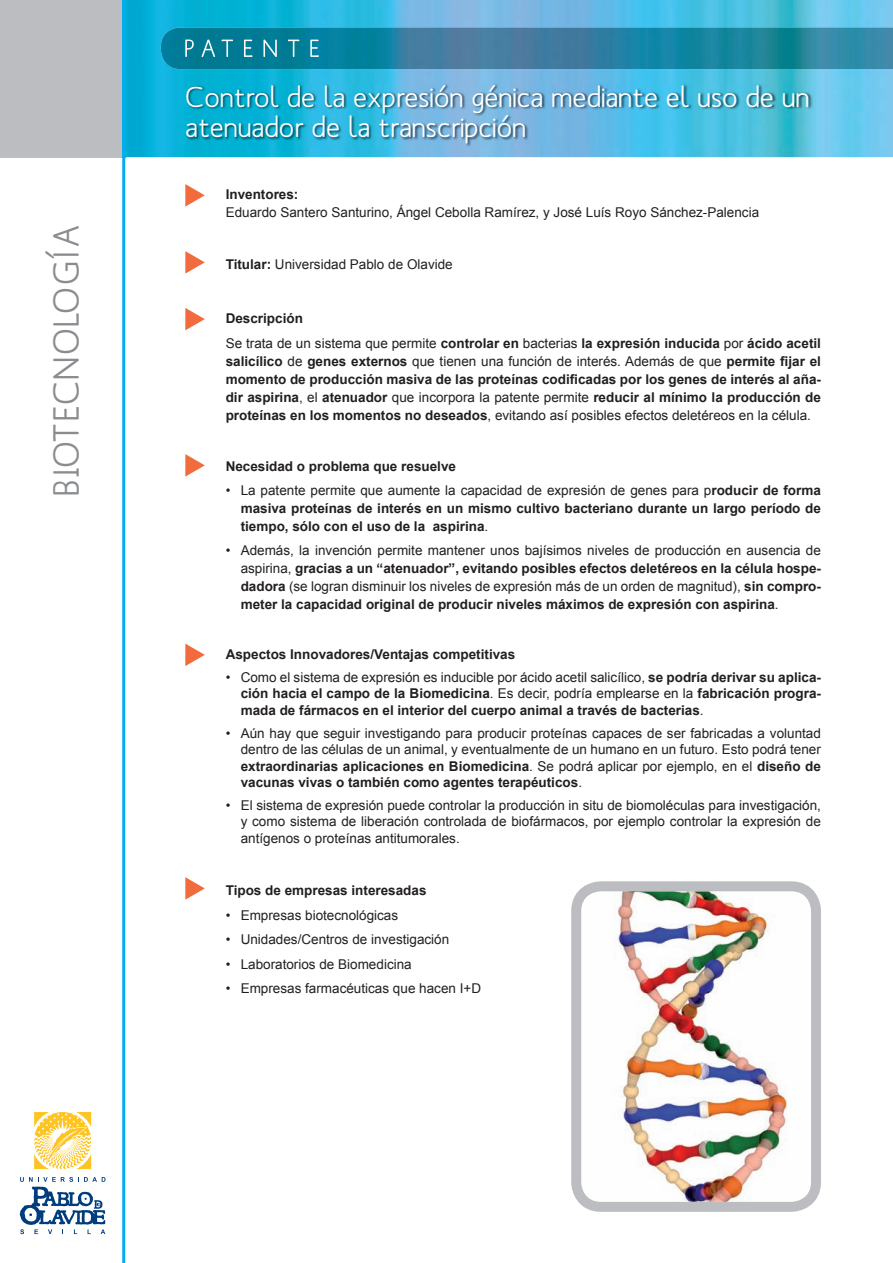
<style>
.page{position:relative;width:893px;height:1263px;background:#fff}
.page>*{position:absolute;margin:0;border:0;box-sizing:border-box;transform-origin:0 0}
.t1{font:500 36px "Mank Sans";letter-spacing:.04em;color:#8a8c8f}
.t2{font:500 28.5px/30px "Mank Sans";color:#fff}
.t3{font:700 13.5px/18px "Arial";color:#231f20;text-align:justify}
.t4{font:13.5px/16.5px "Arial";color:#231f20;text-align:justify}
.s1{font-weight:700}
.s2{font-weight:400}
</style>
<div class="page">
<div style="left:0;top:0;width:126px;height:157px;background:#bcbdc0"></div>
<img style="left:125px;top:0;width:768px;height:157px">
<hr style="left:122px;top:0;width:3px;height:1263px;background:#00aeef">
<img style="left:161px;top:27px;width:732px;height:42px">
<svg style="left:185px;top:40px;width:134px;height:17px;background:#2a91a6"></svg>
<svg style="left:20px;top:1177px;width:86px;height:57px"></svg>
<svg style="left:34px;top:1112px;width:57px;height:57px"></svg>
<svg style="left:185px;top:308px;width:20px;height:22px"></svg>
<svg style="left:185px;top:454px;width:20px;height:23px"></svg>
<svg style="left:185px;top:251px;width:20px;height:23px"></svg>
<svg style="left:185px;top:184px;width:20px;height:23px"></svg>
<svg style="left:185px;top:644px;width:20px;height:22px"></svg>
<svg style="left:185px;top:877px;width:20px;height:23px"></svg>
<img style="left:186px;top:84px;width:626px;height:63px">
<img style="left:582px;top:892px;width:228px;height:309px">
<div style="left:571px;top:881px;width:250px;height:331px;border:10px solid #bcbdc0;border-radius:25px"></div>
<h1 class="t1" style="left:44px;top:496px;width:273px;rotate:-90deg">BIOTECNOLOGÍA</h1>
<h2 class="t2" style="left:185px;top:81px;width:626px">Control de la expresión génica mediante el uso de un atenuador de la transcripción</h2>
<p class="t3" style="left:226px;top:186px;width:74px">Inventores:</p>
<p class="t4" style="left:226px;top:204px;width:535px">Eduardo Santero Santurino, Ángel Cebolla Ramírez, y José Luís Royo Sánchez-Palencia</p>
<p class="t4" style="left:226px;top:256px;width:229px"><span class="s1">Titular:</span> Universidad Pablo de Olavide</p>
<p class="t3" style="left:226px;top:307px;width:597px;line-height:24.5px">Descripción<br><span class="s2">Se trata de un sistema que permite</span> controlar en <span class="s2">bacterias</span> la expresión inducida <span class="s2">por</span> ácido acetil</p>
<p class="t3" style="left:226px;top:353px;width:597px">salicílico <span class="s2">de</span> genes externos <span class="s2">que tienen una función de interés. Además de que</span> permite fijar el momento de producción masiva de las proteínas codificadas por los genes de interés al aña&shy;dir aspirina<span class="s2">, el</span> atenuador <span class="s2">que incorpora la patente permite</span> reducir al mínimo la producción de proteínas en los momentos no deseados<span class="s2">, evitando así posibles efectos deletéreos en la célula.</span></p>
<p class="t3" style="left:226px;top:457px;width:232px">Necesidad o problema que resuelve</p>
<p class="t3" style="left:241px;top:482px;width:582px;text-indent:-15px"><span class="s2">• La patente permite que aumente la capacidad de expresión de genes para p</span>roducir de forma masiva proteínas de interés en un mismo cultivo bacteriano durante un largo período de tiempo, sólo con el uso de la aspirina<span class="s2">.</span></p>
<p class="t3" style="left:241px;top:542px;width:582px;text-indent:-15px"><span class="s2">• Además, la invención permite mantener unos bajísimos niveles de producción en ausencia de aspirina,</span> gracias a un “atenuador”, evitando posibles efectos deletéreos en la célula hospe&shy;dadora <span class="s2">(se logran disminuir los niveles de expresión más de un orden de magnitud),</span> sin compro&shy;meter la capacidad original de producir niveles máximos de expresión con aspirina<span class="s2">.</span></p>
<p class="t3" style="left:226px;top:645px;width:291px">Aspectos Innovadores/Ventajas competitivas</p>
<p class="t3" style="left:241px;top:669px;width:582px;line-height:16.5px;text-indent:-15px"><span class="s2">• Como el sistema de expresión es inducible por ácido acetil salicílico,</span> se podría derivar su aplica&shy;ción hacia el campo de la Biomedicina<span class="s2">. Es decir, podría emplearse en la</span> fabricación progra&shy;mada de fármacos en el interior del cuerpo animal a través de bacterias<span class="s2">.</span></p>
<p class="t4" style="left:241px;top:725px;width:582px;text-indent:-15px">• Aún hay que seguir investigando para producir proteínas capaces de ser fabricadas a voluntad dentro de las células de un animal, y eventualmente de un humano en un futuro. Esto podrá tener <span class="s1">extraordinarias aplicaciones en Biomedicina</span>. Se podrá aplicar por ejemplo, en el <span class="s1">diseño de vacunas vivas o también como agentes terapéuticos</span>.</p>
<p class="t4" style="left:241px;top:797px;width:582px;text-indent:-15px">• El sistema de expresión puede controlar la producción in situ de biomoléculas para investigación, y como sistema de liberación controlada de biofármacos, por ejemplo controlar la expresión de antígenos o proteínas antitumorales.</p>
<p class="t3" style="left:226px;top:882px;width:202px">Tipos de empresas interesadas</p>
<p class="t4" style="left:226px;top:907px;width:174px">• Empresas biotecnológicas</p>
<p class="t4" style="left:226px;top:931px;width:225px">• Unidades/Centros de investigación</p>
<p class="t4" style="left:226px;top:956px;width:188px">• Laboratorios de Biomedicina</p>
<p class="t4" style="left:226px;top:980px;width:257px">• Empresas farmacéuticas que hacen I+D</p>
</div>
